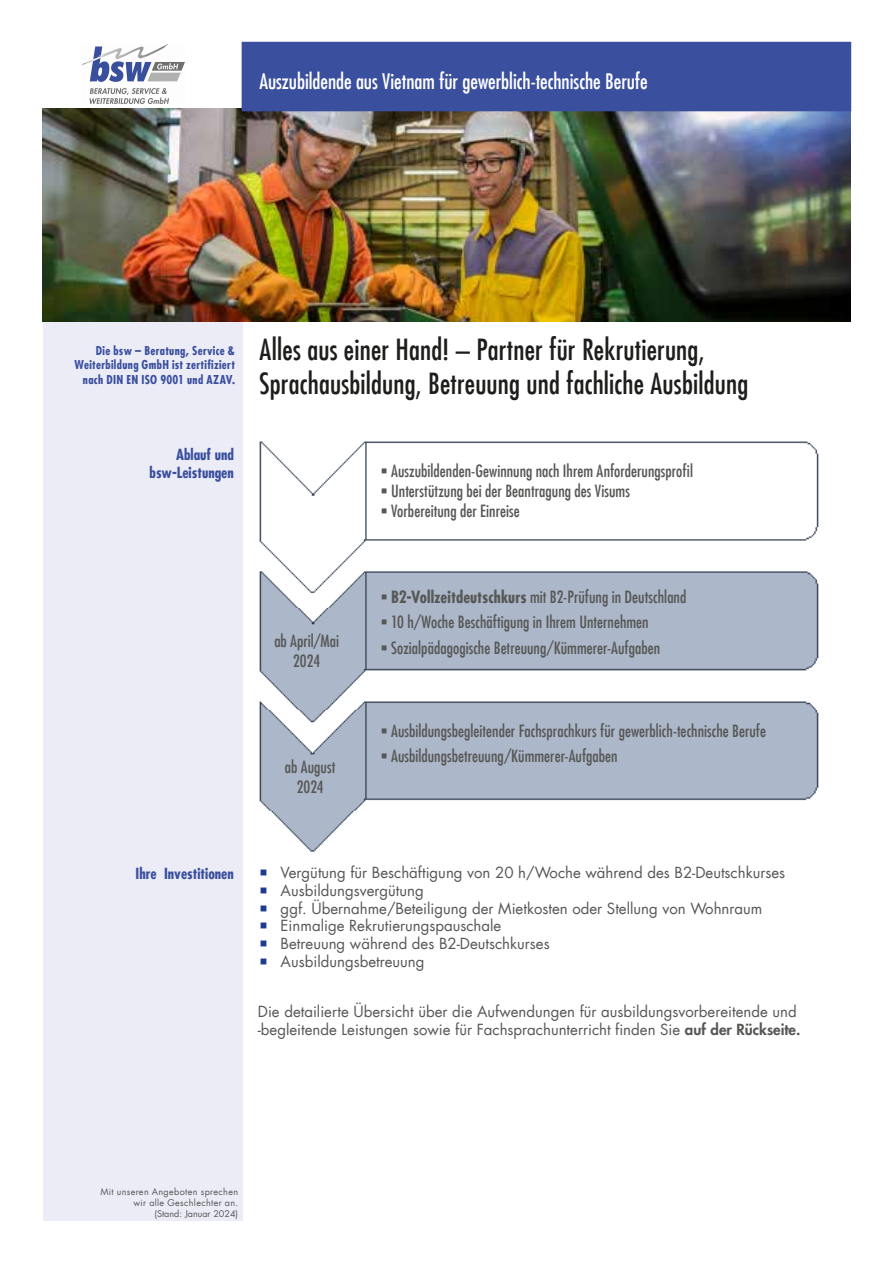
<style>
.page{position:relative;width:893px;height:1263px;background:#fff}
.page>*{position:absolute;margin:0;border:0;box-sizing:border-box;transform-origin:0 0}
.t1{font:condensed 28.5px/34.2px "Futura LT";letter-spacing:.005em;color:#1d1d1b}
.t2{font:condensed 21px "Futura LT";color:#fff}
.t3{font:condensed 16.5px/19.8px "Futura LT";color:#575756;text-align:center}
.t4{font:15px/17.7px "Futura LT";color:#575756}
.t5{font:700 condensed 15px/18px "Futura LT";color:#3a4f9d;text-align:right}
.t6{font:700 condensed 12px/14.4px "Futura LT";letter-spacing:.025em;color:#3a4f9d;text-align:right}
.t7{font:9px/10.8px "Futura LT";letter-spacing:.04em;color:#575756;text-align:right}
.s1{font-weight:700}
.s2{font-weight:800}
</style>
<div class="page">
<div style="left:43px;top:111px;width:200px;height:1109px;background:#ececf7"></div>
<img style="left:43px;top:108px;width:807px;height:213px">
<img style="left:82px;top:44px;width:103px;height:59px">
<div style="left:242px;top:42px;width:609px;height:69px;background:#3a4f9d"></div>
<img style="left:259px;top:441px;width:560px;height:411px">
<svg style="left:388px;top:477px;width:17px;height:1px"></svg>
<svg style="left:388px;top:497px;width:17px;height:1px"></svg>
<svg style="left:388px;top:517px;width:17px;height:1px"></svg>
<svg style="left:388px;top:737px;width:17px;height:1px"></svg>
<svg style="left:388px;top:762px;width:17px;height:1px"></svg>
<svg style="left:388px;top:603px;width:17px;height:1px"></svg>
<svg style="left:388px;top:628px;width:17px;height:1px"></svg>
<svg style="left:388px;top:654px;width:17px;height:1px"></svg>
<p class="t2" style="left:259px;top:69px;width:390px">Auszubildende aus Vietnam für gewerblich-technische Berufe</p>
<p class="t6" style="left:75px;top:343px;width:162px">Die bsw – Beratung, Service &amp;<br>Weiterbildung GmbH ist zertifiziert nach DIN EN ISO 9001 und AZAV.</p>
<p class="t5" style="left:150px;top:445px;width:86px">Ablauf und bsw-Leistungen</p>
<h1 class="t1" style="left:259px;top:332px;width:490px">Alles aus einer Hand! – Partner für Rekrutierung,<br>Sprachausbildung, Betreuung und fachliche Ausbildung</h1>
<p class="t3" style="left:381px;top:461px;width:314px">▪ Auszubildenden-Gewinnung nach Ihrem Anforderungsprofil</p>
<p class="t3" style="left:381px;top:481px;width:251px">▪ Unterstützung bei der Beantragung des Visums</p>
<p class="t3" style="left:381px;top:501px;width:141px">▪ Vorbereitung der Einreise</p>
<p class="t3" style="left:274px;top:631px;width:66px">ab April/Mai<br>2024</p>
<p class="t3" style="left:285px;top:757px;width:52px">ab August<br>2024</p>
<p class="t3" style="left:381px;top:586px;width:307px">▪ <span class="s1">B2-Vollzeitdeutschkurs</span> mit B2-Prüfung in Deutschland</p>
<p class="t3" style="left:381px;top:612px;width:270px">▪ 10 h/Woche Beschäftigung in Ihrem Unternehmen</p>
<p class="t3" style="left:381px;top:637px;width:281px">▪ Sozialpädagogische Betreuung/Kümmerer-Aufgaben</p>
<p class="t3" style="left:381px;top:720px;width:387px">▪ Ausbildungsbegleitender Fachsprachkurs für gewerblich-technische Berufe</p>
<p class="t3" style="left:381px;top:746px;width:239px">▪ Ausbildungsbetreuung/Kümmerer-Aufgaben</p>
<p class="t5" style="left:136px;top:864px;width:100px">Ihre Investitionen</p>
<p class="t4" style="left:281px;top:864px;width:506px">Vergütung für Beschäftigung von 20 h/Woche während des B2-Deutschkurses Ausbildungsvergütung<br>ggf. Übernahme/Beteiligung der Mietkosten oder Stellung von Wohnraum Einmalige Rekrutierungspauschale<br>Betreuung während des B2-Deutschkurses<br>Ausbildungsbetreuung</p>
<p class="t4" style="left:258px;top:1002px;width:544px">Die detailierte Übersicht über die Aufwendungen für ausbildungsvorbereitende und -begleitende Leistungen sowie für Fachsprachunterricht finden Sie <span class="s2">auf der Rückseite.</span></p>
<p class="t7" style="left:100px;top:1187px;width:139px">Mit unseren Angeboten sprechen wir alle Geschlechter an.<br>(Stand: Januar 2024)</p>
</div>
